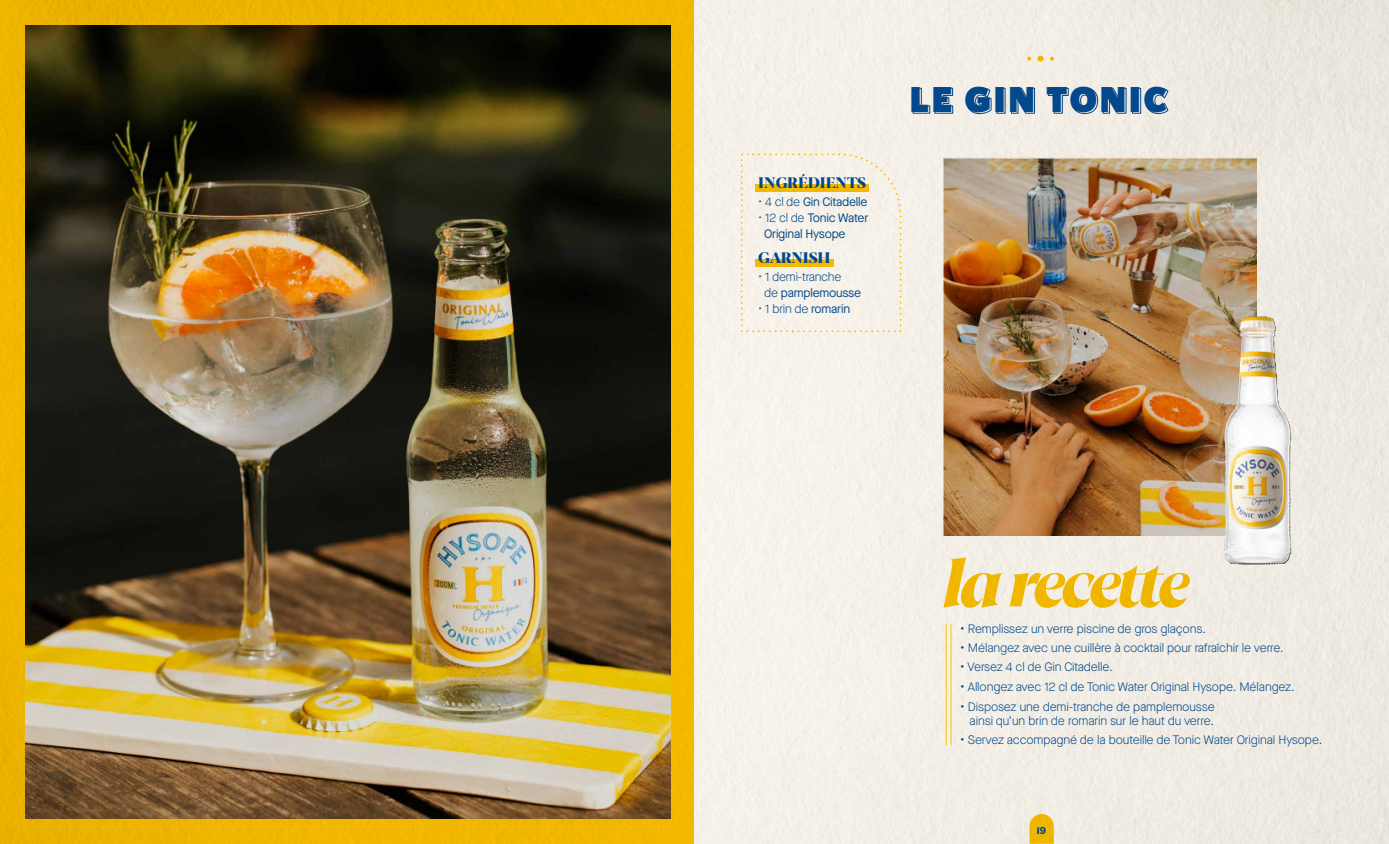
<style>
.page{position:relative;width:1389px;height:844px;background:#fff}
.page>*{position:absolute;margin:0;border:0;box-sizing:border-box;transform-origin:0 0}
.t1{font:italic 900 61.25px "Joane";letter-spacing:-.05em;color:#fdc400}
.t2{font:900 36.75px "Americane";letter-spacing:.08em;color:#03488c}
.t3{font:900 14.53px "Joane";letter-spacing:-.015em;color:#03488c}
.t4{font:300 12.25px/14px "Maison Neue";letter-spacing:-.01em;color:#03488c;text-align:right}
.t5{font:12.25px/15.8px "Maison Neue";letter-spacing:-.02em;color:#03488c}
.t6{font:700 10.5px "Americane";color:#03488c}
.s1{font-weight:300}
.s2{font-weight:400}
.s3{font-weight:500}
</style>
<div class="page">
<img style="left:693px;top:0;width:696px;height:843px">
<svg style="left:1030px;top:813px;width:24px;height:30px"></svg>
<div style="left:0;top:0;width:693px;height:843px;background:#f1b700"></div>
<svg style="left:913px;top:88px;width:40px;height:26px"></svg>
<svg style="left:966px;top:87px;width:26px;height:27px"></svg>
<svg style="left:1011px;top:88px;width:24px;height:26px"></svg>
<svg style="left:1048px;top:87px;width:79px;height:27px;background:#cbd3d6"></svg>
<div style="left:1132px;top:88px;width:9px;height:25px;border:1px solid #03488c"></div>
<svg style="left:1146px;top:87px;width:23px;height:27px"></svg>
<svg style="left:1037px;top:56px;width:6px;height:6px"></svg>
<svg style="left:1027px;top:57px;width:4px;height:4px"></svg>
<svg style="left:1050px;top:57px;width:4px;height:4px"></svg>
<div style="left:741px;top:153px;width:160px;height:179px;background:#f6f2e9"></div>
<div style="left:755px;top:184px;width:114px;height:8px;background:#f4ba00"></div>
<div style="left:755px;top:259px;width:79px;height:7px;background:#f4ba00"></div>
<hr style="left:946px;top:624px;width:1px;height:121px;background:#fdc400">
<hr style="left:951px;top:624px;width:1px;height:121px;background:#fdc400">
<img style="left:944px;top:157px;width:312px;height:378px">
<img style="left:1113px;top:293px;width:276px;height:289px">
<img style="left:25px;top:25px;width:645px;height:793px">
<p class="t3" style="left:758px;top:173px;width:109px">INGRÉDIENTS</p>
<p class="t5" style="left:758px;top:195px;width:111px"><span class="s1">• 4 cl de</span> Gin Citadelle</p>
<p class="t5" style="left:764px;top:211px;width:106px;text-indent:-6px"><span class="s1">• 12 cl de</span> Tonic Water<br>Original Hysope</p>
<p class="t4" style="left:764px;top:269px;width:99px;line-height:15.8px;text-align:left;text-indent:-6px">• 1 demi-tranche<br>de <span class="s2">pamplemousse</span></p>
<p class="t4" style="left:758px;top:302px;width:93px">• 1 brin de <span class="s2">romarin</span></p>
<p class="t3" style="left:758px;top:249px;width:74px">GARNISH</p>
<h2 class="t2" style="left:910px;top:79px;width:258px">LE GIN TONIC</h2>
<h1 class="t1" style="left:944px;top:557px;width:247px">la recette</h1>
<p class="t4" style="left:960px;top:622px;width:247px"><span class="s3">•</span> Remplissez un verre piscine de gros glaçons.</p>
<p class="t4" style="left:960px;top:641px;width:325px"><span class="s3">•</span> Mélangez avec une cuillère à cocktail pour rafraîchir le verre.</p>
<p class="t4" style="left:960px;top:660px;width:154px"><span class="s3">•</span> Versez 4 cl de Gin Citadelle.</p>
<p class="t4" style="left:960px;top:679px;width:336px"><span class="s3">•</span> Allongez avec 12 cl de Tonic Water Original Hysope. Mélangez.</p>
<p class="t4" style="left:960px;top:699px;width:256px"><span class="s3">•</span> Disposez une demi-tranche de pamplemousse ainsi qu’un brin de romarin sur le haut du verre.</p>
<p class="t4" style="left:960px;top:733px;width:364px"><span class="s3">•</span> Servez accompagné de la bouteille de Tonic Water Original Hysope.</p>
<p class="t6" style="left:1037px;top:826px;width:11px">19</p>
</div>
